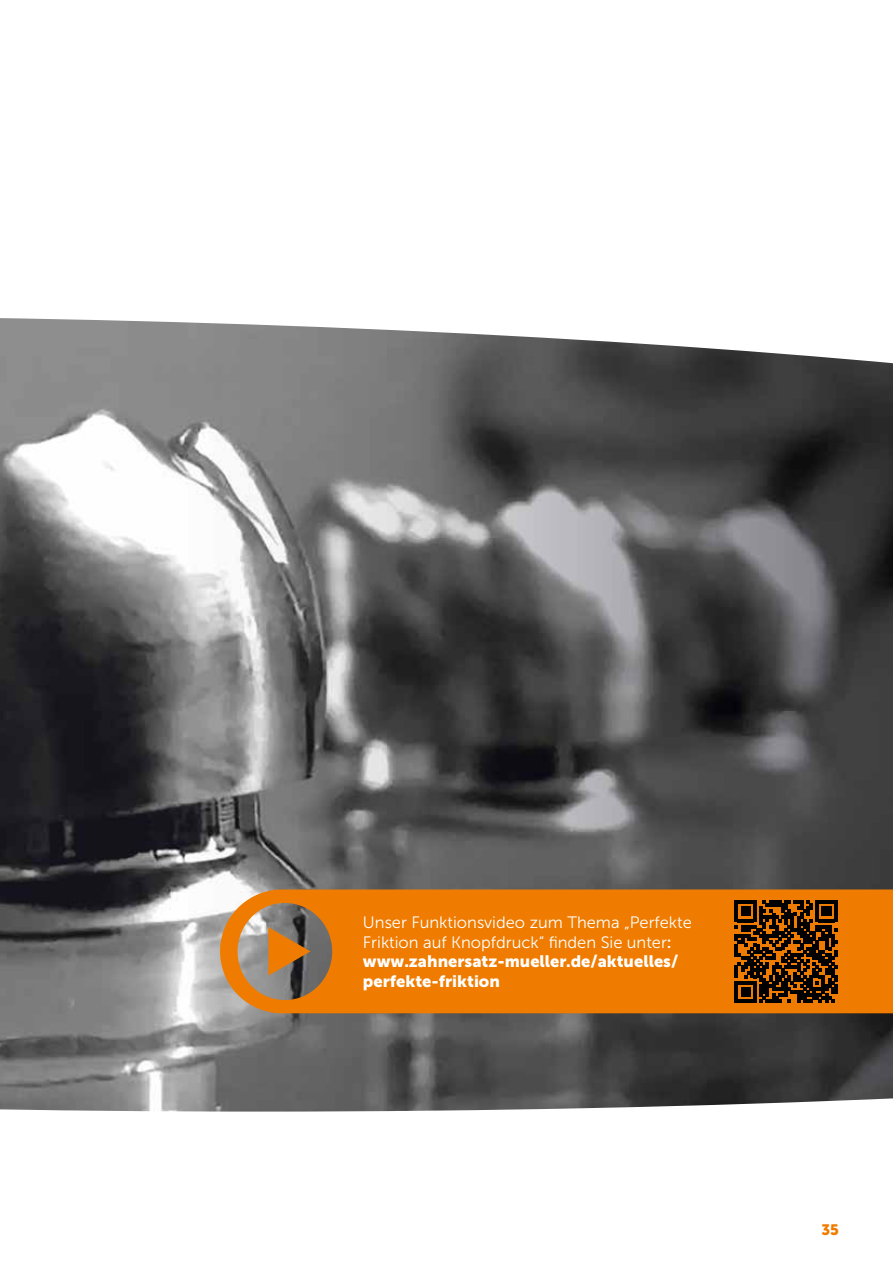
<style>
.page{position:relative;width:893px;height:1263px;background:#fff}
.page>*{position:absolute;margin:0;border:0;box-sizing:border-box;transform-origin:0 0}
.t1{font:16.5px/19.8px "Museo Sans 300";color:#fff}
.t2{font:16.5px/19.8px "Museo Sans 900";color:#fff}
.t3{font:15px "Museo Sans 900";color:#ef7c00}
.s1{font-family:"Museo Sans 700"}
</style>
<div class="page">
<img style="left:0;top:364px;width:893px;height:699px">
<svg style="left:0;top:318px;width:893px;height:46px"></svg>
<svg style="left:0;top:1063px;width:893px;height:49px;background:#686869"></svg>
<svg style="left:220px;top:889px;width:673px;height:124px;background:#e57e0e"></svg>
<svg style="left:268px;top:927px;width:42px;height:48px;background:#a66c2e"></svg>
<svg style="left:735px;top:900px;width:102px;height:103px;background:#502900"></svg>
<p class="t1" style="left:363px;top:912px;width:330px">Unser Funktionsvideo zum Thema „Perfekte<br>Friktion auf Knopfdruck“ finden Sie unter<span class="s1">:</span></p>
<p class="t2" style="left:363px;top:951px;width:317px">www.zahnersatz-mueller.de/aktuelles/ perfekte-friktion</p>
<p class="t3" style="left:821px;top:1221px;width:19px">35</p>
</div>
